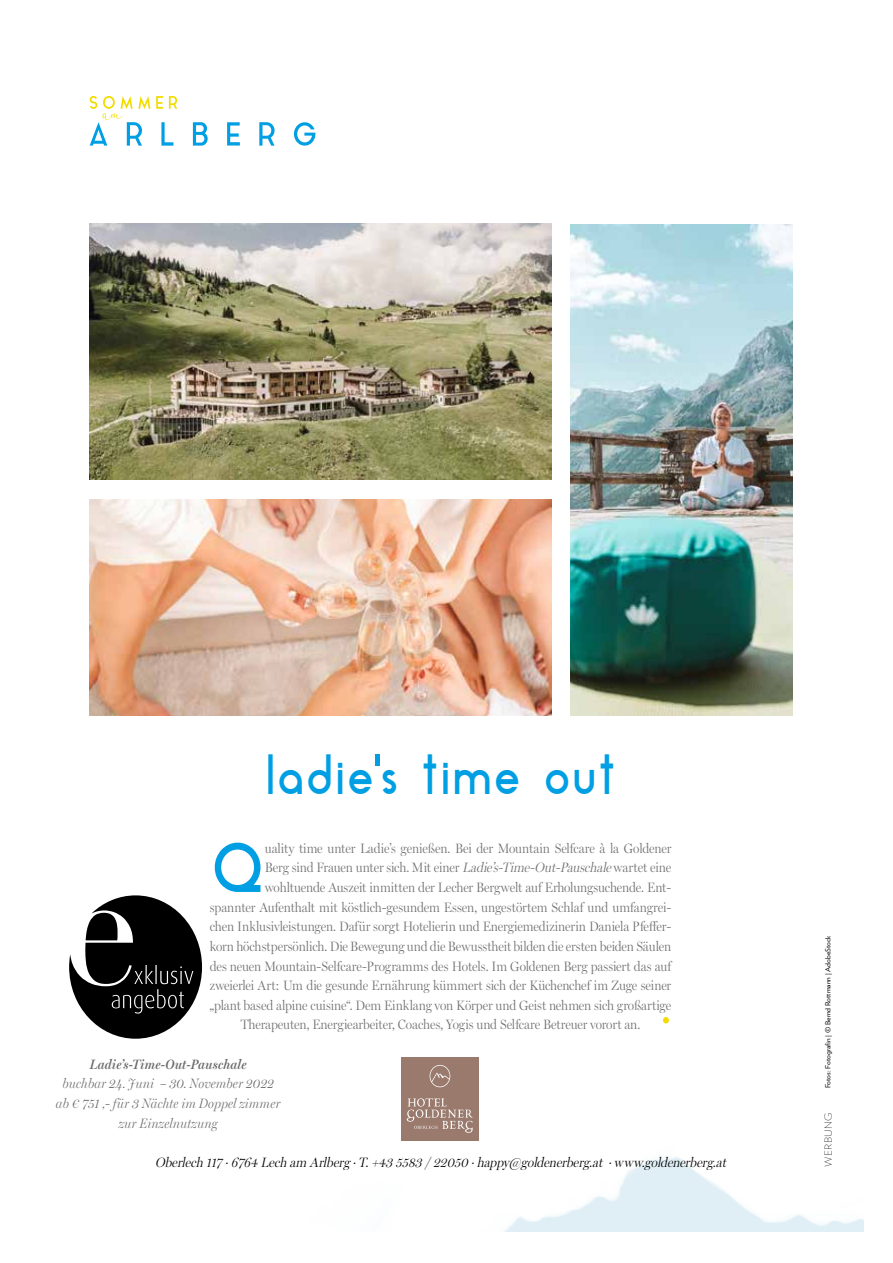
<style>
.page{position:relative;width:893px;height:1263px;background:#fff}
.page>*{position:absolute;margin:0;border:0;box-sizing:border-box;transform-origin:0 0}
.t1{font:67.2px "Aqua Grotesque";color:#009fe3;scale:.93 1}
.t2{font:45.3px "Aqua Grotesque";color:#009fe3;scale:.93 1}
.t3{font:300 13.65px "Miller Display";letter-spacing:-.01em;color:#706f6f;scale:.93 1}
.t4{font:italic 300 13.65px/19.6px "Miller Display";letter-spacing:.01em;color:#6b6a69;text-align:center;scale:.93 1}
.t5{font:italic 300 13.65px "Miller Display";color:#000;scale:.93 1}
.t6{font:200 9.75px "Verlag";letter-spacing:.04em;color:#000;scale:1.08 1}
.t7{font:7.05px "Verlag";color:#000;scale:1.08 1}
.s1{font-style:italic}
.s2{font-weight:600}
</style>
<div class="page">
<img style="left:69px;top:96px;width:795px;height:1136px">
<p class="t2" style="left:264px;top:754px;width:380px">ladies time out</p>
<p class="t1" style="left:210px;top:832px;width:61px">Q</p>
<p class="t3" style="left:265px;top:840px;width:439px">uality time unter Ladie’s genießen. Bei der Mountain Selfcare à la Goldener</p>
<p class="t3" style="left:265px;top:860px;width:439px">Berg sind Frauen unter sich. Mit einer <span class="s1">Ladie’s-Time-Out-Pauschale</span>wartet eine</p>
<p class="t3" style="left:265px;top:879px;width:439px">wohltuende Auszeit inmitten der Lecher Bergwelt auf Erholungsuchende. Ent-</p>
<p class="t3" style="left:210px;top:899px;width:498px">spannter Aufenthalt mit köstlich-gesundem Essen, ungestörtem Schlaf und umfangrei-</p>
<p class="t3" style="left:210px;top:919px;width:498px">chen Inklusivleistungen. Dafür sorgt Hotelierin und Energiemedizinerin Daniela Pfeffer-</p>
<p class="t3" style="left:210px;top:938px;width:498px">korn höchstpersönlich. Die Bewegung und die Bewusstheit bilden die ersten beiden Säulen</p>
<p class="t3" style="left:210px;top:958px;width:498px">des neuen Mountain-Selfcare-Programms des Hotels. Im Goldenen Berg passiert das auf</p>
<p class="t3" style="left:210px;top:977px;width:498px">zweierlei Art: Um die gesunde Ernährung kümmert sich der Küchenchef im Zuge seiner</p>
<p class="t3" style="left:210px;top:997px;width:498px">„plant based alpine cuisine“. Dem Einklang von Körper und Geist nehmen sich großartige</p>
<p class="t3" style="left:241px;top:1017px;width:431px">Therapeuten, Energiearbeiter, Coaches, Yogis und Selfcare Betreuer vorort an.</p>
<p class="t4" style="left:56px;top:1054px;width:243px"><span class="s2">Ladie’s-Time-Out-Pauschale<br></span>buchbar 24. Juni – 30. November 2022 ab € 751 ,- für 3 Nächte im Doppel zimmer zur Einzelnutzung</p>
<p class="t5" style="left:155px;top:1154px;width:619px">Oberlech 117·6764 Lech am Arlberg ·T.+43 5583 /22050 ·happy@goldenerberg.at ·www.goldenerberg.at</p>
<p class="t7" style="left:823px;top:1088px;width:143px;rotate:-90deg">Fotos: Fotografin | © Bernd Rottmann | AdobeStock</p>
<p class="t6" style="left:821px;top:1167px;width:52px;rotate:-90deg">WERBUNG</p>
</div>
